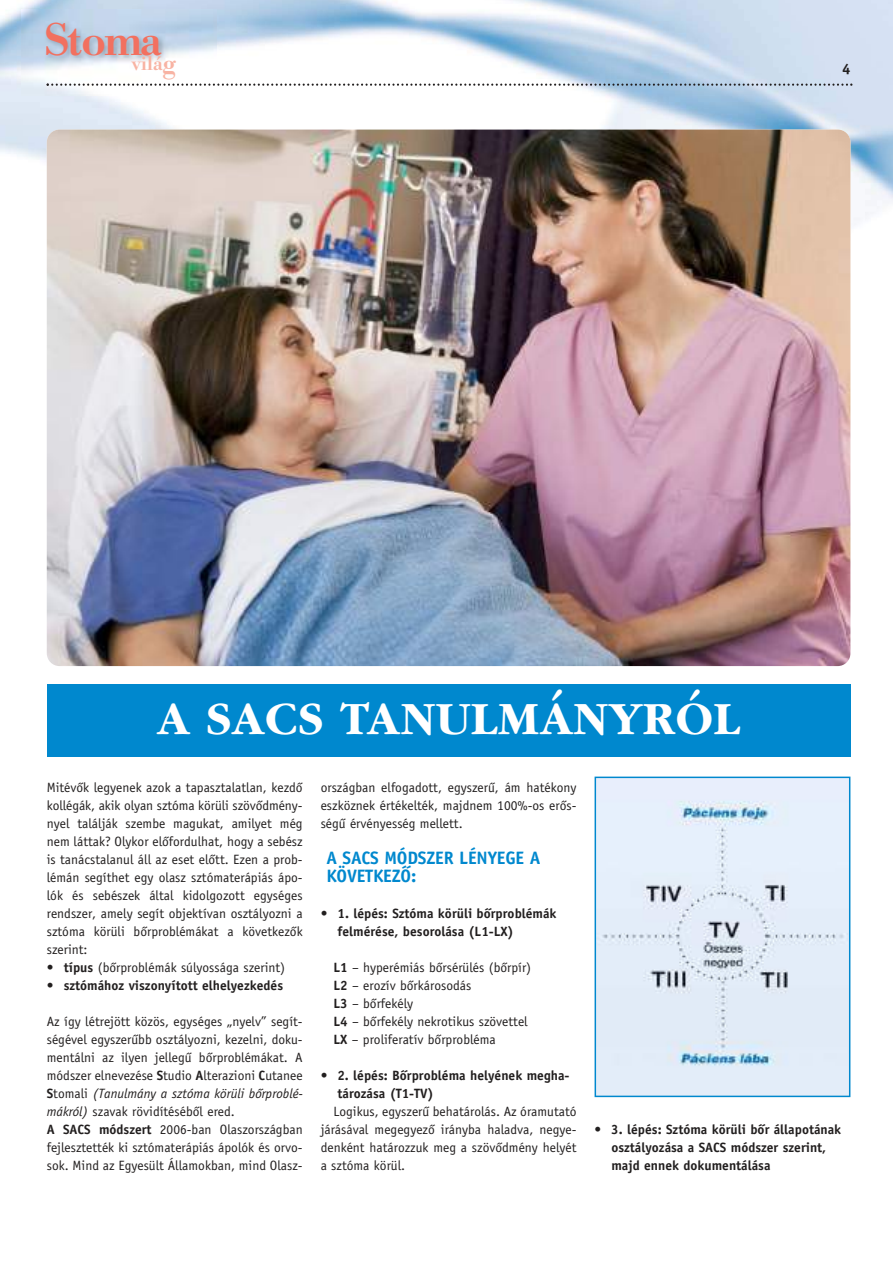
<style>
.page{position:relative;width:893px;height:1263px;background:#fff}
.page>*{position:absolute;margin:0;border:0;box-sizing:border-box;transform-origin:0 0}
.t1{font:48px "Garamond AH Bold";letter-spacing:.025em;color:#fff}
.t2{font:45px "B Bodoni Md PFL";letter-spacing:-.025em;color:#f2705f}
.t3{font:20.1px "B Bodoni Md PFL";color:#f8b3a3}
.t4{font:700 18px/18px "Officina Sans";letter-spacing:-.01em;color:#0088ce}
.t5{font:700 15px "Officina Sans";color:#221f1f}
.t6{font:13.5px/18px "Officina Sans";color:#221f1f;text-align:justify}
.t7{font:700 13.5px/18px "Officina Sans";color:#221f1f}
.s1{font-size:26.4px}
.s2{font-weight:700}
.s3{font-weight:400}
.s4{font-style:italic}
</style>
<div class="page">
<img style="left:0;top:0;width:893px;height:412px">
<img style="left:21px;top:10px;width:195px;height:85px">
<svg style="left:47px;top:84px;width:805px;height:2px"></svg>
<img style="left:598px;top:780px;width:249px;height:314px">
<div style="left:595px;top:777px;width:255px;height:320px;border:2px solid #0088ce"></div>
<img style="left:47px;top:130px;width:803px;height:536px;border-radius:13px">
<div style="left:47px;top:684px;width:803px;height:72px;background:#0088ce"></div>
<h2 class="t2" style="left:44px;top:13px;width:119px">Stoma</h2>
<h3 class="t3" style="left:131px;top:51px;width:46px">vilá<span class="s1">g</span></h3>
<p class="t5" style="left:842px;top:63px;width:10px">4</p>
<h1 class="t1" style="left:158px;top:699px;width:583px">A SACS TA NUL MÁNY RÓL</h1>
<p class="t6" style="left:47px;top:780px;width:257px">Mi té vôk le gye nek azok a ta pasz ta lat lan, kez dô kol lé gák, akik olyan sztóma kö rü li szö vôd mény - nyel ta lál ják szem be ma gu kat, ami lyet még nem lát tak? Oly kor elô for dul hat, hogy a se bész is ta nács ta la nul áll az eset elôtt. Ezen a prob - lé mán se gít het egy olasz sztómaterápiás ápo - lók és se bé szek ál tal ki dol go zott egy sé ges rend szer, amely se gít ob jek tí van osz tá lyoz ni a sztóma kö rü li bôr prob lé má kat a kö vet ke zôk sze rint:</p>
<p class="t6" style="left:47px;top:960px;width:240px">• <span class="s2">tí pus</span> (bôr prob lé mák sú lyos sá ga sze rint)</p>
<p class="t7" style="left:47px;top:978px;width:238px"><span class="s3">•</span> sztómához vi szo nyí tott el he lyez ke dés</p>
<p class="t6" style="left:47px;top:1014px;width:257px;text-align:left">Az így lét re jött kö zös, egy sé ges „nyelv” se gít - sé gé vel egy sze rûbb osz tá lyoz ni, ke zel ni, do ku - men tál ni az ilyen jel le gû bôr prob lé má kat. A mód szer el ne ve zé se <span class="s2">S</span>tudio <span class="s2">A</span>lterazioni <span class="s2">C</span>utanee <span class="s2">S</span>tomali <span class="s4">(Ta nul mány a sztóma kö rü li bôr prob lé - mák ról)</span> sza vak rö vi dí té sé bôl ered.<br><span class="s2">A SACS mód szert</span> 2006-ban Olasz or szág ban fej lesz tet ték ki sztómaterápiás ápo lók és or vo - sok. Mind az Egye sült Ál la mok ban, mind Olasz -</p>
<p class="t6" style="left:321px;top:780px;width:257px">or szág ban el fo ga dott, egy sze rû, ám ha té kony esz köz nek ér té kel ték, majd nem 100%-os erôs - sé gû ér vé nyes ség mel lett.</p>
<h3 class="t4" style="left:326px;top:850px;width:215px">A SACS MÓDSZER LÉ NYE GE A<br>KÖVET KE ZÔ:</h3>
<p class="t7" style="left:338px;top:906px;width:221px;text-indent:-17px"><span class="s3">•</span> 1. lé pés: Sztóma kö rü li bôr prob lé mák fel mé ré se, be so ro lá sa (L1-LX)</p>
<p class="t6" style="left:333px;top:960px;width:199px;text-align:left"><span class="s2">L1</span> – hyperémiás bôr sé rü lés (bôr pír)<br><span class="s2">L2</span> – erozív bôr ká ro so dás<br><span class="s2">L3</span> – bôr fe kély<br><span class="s2">L4</span> – bôr fe kély nekrotikus szö vet tel<br><span class="s2">LX</span> – proliferatív bôr prob lé ma</p>
<p class="t7" style="left:338px;top:1068px;width:233px;text-indent:-17px"><span class="s3">•</span> 2. lé pés: Bôr prob lé ma he lyé nek meg ha - tá ro zá sa (T1-TV)</p>
<p class="t6" style="left:321px;top:1104px;width:257px;text-indent:13px">Lo gi kus, egy sze rû be ha tá ro lás. Az óra mu ta tó já rá sá val meg egye zô irány ba ha lad va, ne gye - den ként ha tá roz zuk meg a szö vôd mény he lyét a sztóma kö rül.</p>
<p class="t7" style="left:611px;top:1122px;width:231px;text-indent:-17px"><span class="s3">•</span> 3. lé pés: Sztóma kö rü li bôr ál la po tá nak osz tá lyo zá sa a SACS mód szer sze rint, majd en nek do ku men tá lá sa</p>
</div>
